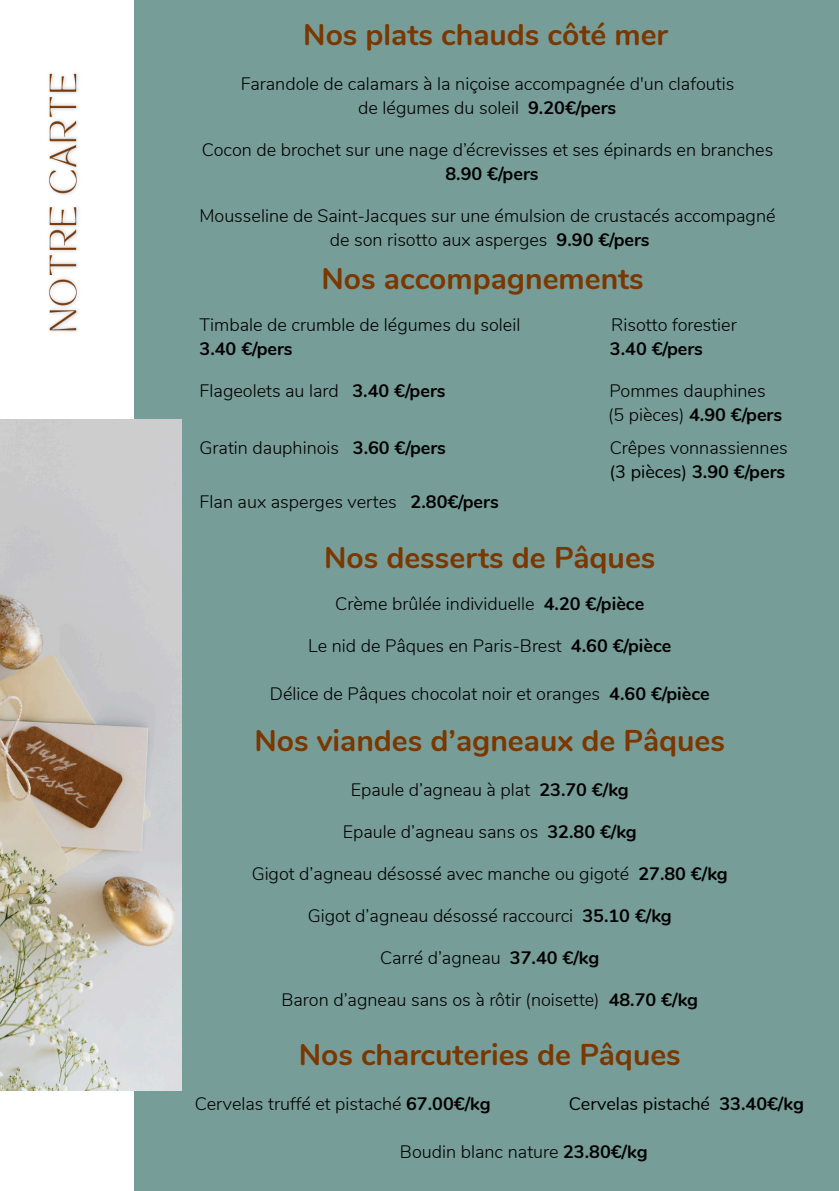
<style>
.page{position:relative;width:839px;height:1191px;background:#fff}
.page>*{position:absolute;margin:0;border:0;box-sizing:border-box;transform-origin:0 0}
.t1{font:700 30px "Nunito";color:#7b3700}
.t2{font:300 18px "Nunito";color:#000}
.t3{font:700 18px "Nunito";color:#000}
.t4{font:18px "Nunito";color:#000}
.s1{font-weight:700}
.s2{font-weight:300}
.s3{font-weight:400}
</style>
<div class="page">
<div style="left:0;top:0;width:838px;height:1191px;background:#779d99"></div>
<div style="left:0;top:0;width:134px;height:1191px;background:#fff"></div>
<img style="left:0;top:420px;width:182px;height:670px">
<img style="left:48px;top:73px;width:31px;height:259px">
<h1 class="t1" style="left:303px;top:15px;width:366px">Nos plats chauds côté mer</h1>
<p class="t2" style="left:241px;top:72px;width:495px">Farandole de calamars à la niçoise accompagnée d'un clafoutis</p>
<p class="t2" style="left:358px;top:96px;width:259px">de légumes du soleil <span class="s1">9.20€/pers</span></p>
<p class="t2" style="left:202px;top:138px;width:573px">Cocon de brochet sur une nage d’écrevisses et ses épinards en branches</p>
<p class="t3" style="left:445px;top:162px;width:95px">8.90 €/pers</p>
<p class="t2" style="left:199px;top:204px;width:577px">Mousseline de Saint-Jacques sur une émulsion de crustacés accompagné</p>
<p class="t2" style="left:330px;top:228px;width:321px">de son risotto aux asperges <span class="s1">9.90 €/pers</span></p>
<h1 class="t1" style="left:321px;top:259px;width:324px">Nos accompagnements</h1>
<p class="t2" style="left:199px;top:313px;width:322px">Timbale de crumble de légumes du soleil</p>
<p class="t2" style="left:611px;top:313px;width:127px">Risotto forestier</p>
<p class="t3" style="left:199px;top:337px;width:95px">3.40 €/pers</p>
<p class="t3" style="left:610px;top:337px;width:95px">3.40 €/pers</p>
<p class="t2" style="left:199px;top:379px;width:247px">Flageolets au lard <span class="s1">3.40 €/pers</span></p>
<p class="t2" style="left:609px;top:379px;width:158px">Pommes dauphines</p>
<p class="t3" style="left:608px;top:403px;width:175px"><span class="s2">(5 pièces)</span> 4.90 €/pers</p>
<p class="t2" style="left:199px;top:436px;width:248px">Gratin dauphinois <span class="s1">3.60 €/pers</span></p>
<p class="t2" style="left:609px;top:436px;width:179px">Crêpes vonnassiennes</p>
<p class="t3" style="left:609px;top:460px;width:177px"><span class="s3">(3 pièces)</span> 3.90 €/pers</p>
<p class="t2" style="left:199px;top:490px;width:301px">Flan aux asperges vertes <span class="s1">2.80€/pers</span></p>
<p class="t1" style="left:324px;top:537px;width:333px">Nos desserts de Pâques</p>
<h1 class="t2" style="left:335px;top:591px;width:310px">Crème brûlée individuelle <span class="s1">4.20 €/pièce</span></h1>
<p class="t2" style="left:308px;top:633px;width:365px">Le nid de Pâques en Paris-Brest <span class="s1">4.60 €/pièce</span></p>
<p class="t2" style="left:270px;top:681px;width:332px">Délice de Pâques chocolat noir et oranges</p>
<p class="t3" style="left:609px;top:681px;width:102px">4.60 €/pièce</p>
<h1 class="t1" style="left:254px;top:721px;width:472px">Nos viandes d’agneaux de Pâques</h1>
<p class="t2" style="left:350px;top:778px;width:279px">Epaule d’agneau à plat <span class="s1">23.70 €/kg</span></p>
<p class="t2" style="left:342px;top:820px;width:296px">Epaule d’agneau sans os <span class="s1">32.80 €/kg</span></p>
<p class="t2" style="left:252px;top:862px;width:477px">Gigot d’agneau désossé avec manche ou gigoté <span class="s1">27.80 €/kg</span></p>
<p class="t2" style="left:308px;top:904px;width:365px">Gigot d’agneau désossé raccourci <span class="s1">35.10 €/kg</span></p>
<p class="t2" style="left:380px;top:946px;width:221px">Carré d’agneau <span class="s1">37.40 €/kg</span></p>
<p class="t2" style="left:281px;top:988px;width:418px">Baron d’agneau sans os à rôtir (noisette) <span class="s1">48.70 €/kg</span></p>
<h1 class="t1" style="left:299px;top:1035px;width:383px">Nos charcuteries de Pâques</h1>
<p class="t2" style="left:195px;top:1092px;width:297px">Cervelas truffé et pistaché <span class="s1">67.00€/kg</span></p>
<p class="t4" style="left:569px;top:1092px;width:237px">Cervelas pistaché <span class="s1">33.40€/kg</span></p>
<p class="t2" style="left:400px;top:1140px;width:249px">Boudin blanc nature <span class="s1">23.80€/kg</span></p>
</div>
